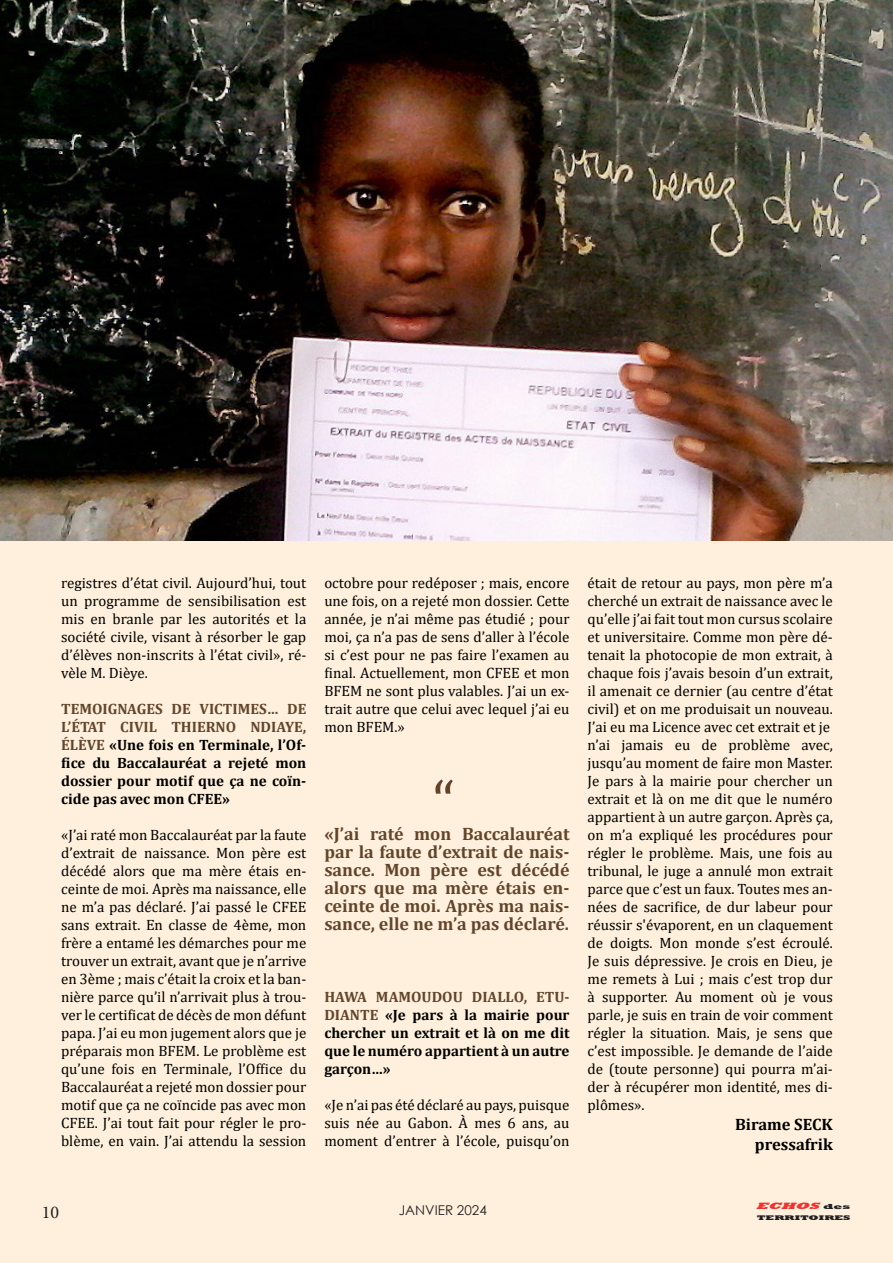
<style>
.page{position:relative;width:893px;height:1263px;background:#fef0dc}
.page>*{position:absolute;margin:0;border:0;box-sizing:border-box;transform-origin:0 0}
.t1{font:60px "Cambria";color:#62442c}
.t2{font:700 18px/18px "Cambria";color:#62442c;text-align:justify}
.t3{font:18px "Minion Pro";color:#231f20}
.t4{font:700 16.5px "Cambria";color:#000}
.t5{font:15px/18px "Cambria";color:#000;text-align:justify}
.t6{font:700 15px/18px "Cambria";color:#000;text-align:justify}
.t7{font:13.5px "Century Gothic";color:#231f20}
.t8{font:italic 800 9.45px "Rockwell";color:#ee3431;scale:1.72 1}
.t9{font:800 6.9px "Rockwell";color:#231f20;scale:1.72 1}
.s1{color:#62442c}
.s2{font-style:normal;font-size:7.5px;color:#231f20}
</style>
<div class="page">
<img style="left:0;top:0;width:893px;height:540px">
<p class="t5" style="left:61px;top:574px;width:247px">registres d’état civil. Aujourd’hui, tout un programme de sensibilisation est mis en branle par les autorités et la société civile, visant à résorber le gap d’élèves non-inscrits à l’état civil», ré&shy;vèle M. Dièye.</p>
<p class="t6" style="left:61px;top:699px;width:247px"><span class="s1">TEMOIGNAGES DE VICTIMES… DE L’ÉTAT CIVIL THIERNO NDIAYE, ÉLÈVE</span> «Une fois en Terminale, l’Of&shy;fice du Baccalauréat a rejeté mon dossier pour motif que ça ne coïn&shy;cide pas avec mon CFEE»</p>
<p class="t5" style="left:61px;top:826px;width:247px">«J’ai raté mon Baccalauréat par la faute d’extrait de naissance. Mon père est décédé alors que ma mère étais en&shy;ceinte de moi. Après ma naissance, elle ne m’a pas déclaré. J’ai passé le CFEE sans extrait. En classe de 4ème, mon frère a entamé les démarches pour me trouver un extrait, avant que je n’arrive en 3ème ; mais c’était la croix et la ban&shy;nière parce qu’il n’arrivait plus à trou&shy;ver le certificat de décès de mon défunt papa. J’ai eu mon jugement alors que je</p>
<p class="t5" style="left:61px;top:1042px;width:247px">préparais mon BFEM. Le problème est qu’une fois en Terminale, l’Office du Baccalauréat a rejeté mon dossier pour motif que ça ne coïncide pas avec mon CFEE. J’ai tout fait pour régler le pro&shy;blème, en vain. J’ai attendu la session</p>
<p class="t5" style="left:324px;top:574px;width:247px">octobre pour redéposer ; mais, encore une fois, on a rejeté mon dossier. Cette année, je n’ai même pas étudié ; pour moi, ça n’a pas de sens d’aller à l’école si c’est pour ne pas faire l’examen au final. Actuellement, mon CFEE et mon BFEM ne sont plus valables. J’ai un ex&shy;trait autre que celui avec lequel j’ai eu mon BFEM.»</p>
<p class="t1" style="left:432px;top:766px;width:24px">“</p>
<p class="t2" style="left:324px;top:824px;width:247px">«J’ai raté mon Baccalauréat par la faute d’extrait de nais&shy;sance. Mon père est décédé alors que ma mère étais en&shy;ceinte de moi. Après ma nais&shy;sance, elle ne m’a pas déclaré.</p>
<p class="t6" style="left:324px;top:987px;width:247px"><span class="s1">HAWA MAMOUDOU DIALLO, ETU-DIANTE</span> «Je pars à la mairie pour chercher un extrait et là on me dit que le numéro appartient à un autre garçon…»</p>
<p class="t5" style="left:324px;top:1096px;width:247px">«Je n’ai pas été déclaré au pays, puisque suis née au Gabon. À mes 6 ans, au moment d’entrer à l’école, puisqu’on</p>
<p class="t5" style="left:588px;top:574px;width:247px">était de retour au pays, mon père m’a cherché un extrait de naissance avec le qu’elle j’ai fait tout mon cursus scolaire et universitaire. Comme mon père dé&shy;tenait la photocopie de mon extrait, à chaque fois j’avais besoin d’un extrait, il amenait ce dernier (au centre d’état civil) et on me produisait un nouveau.<br>J’ai eu ma Licence avec cet extrait et je</p>
<p class="t5" style="left:588px;top:736px;width:247px">n’ai jamais eu de problème avec, jusqu’au moment de faire mon Master.<br>Je pars à la mairie pour chercher un extrait et là on me dit que le numéro appartient à un autre garçon. Après ça,</p>
<p class="t5" style="left:588px;top:826px;width:247px">on m’a expliqué les procédures pour régler le problème. Mais, une fois au tribunal, le juge a annulé mon extrait parce que c’est un faux. Toutes mes an&shy;nées de sacrifice, de dur labeur pour réussir s'évaporent, en un claquement de doigts. Mon monde s’est écroulé.<br>Je suis dépressive. Je crois en Dieu, je me remets à Lui ; mais c’est trop dur à supporter. Au moment où je vous parle, je suis en train de voir comment régler la situation. Mais, je sens que c’est impossible. Je demande de l’aide de (toute personne) qui pourra m’ai&shy;der à récupérer mon identité, mes di&shy;plômes».</p>
<p class="t4" style="left:735px;top:1112px;width:99px">Birame SECK</p>
<p class="t4" style="left:755px;top:1132px;width:79px">pressafrik</p>
<p class="t3" style="left:42px;top:1200px;width:19px">10</p>
<p class="t7" style="left:399px;top:1201px;width:90px">JANVIER 2024</p>
<p class="t8" style="left:756px;top:1200px;width:57px">ECHOS <span class="s2">d e s</span></p>
<p class="t9" style="left:757px;top:1213px;width:56px">TERRITOIRES</p>
</div>
